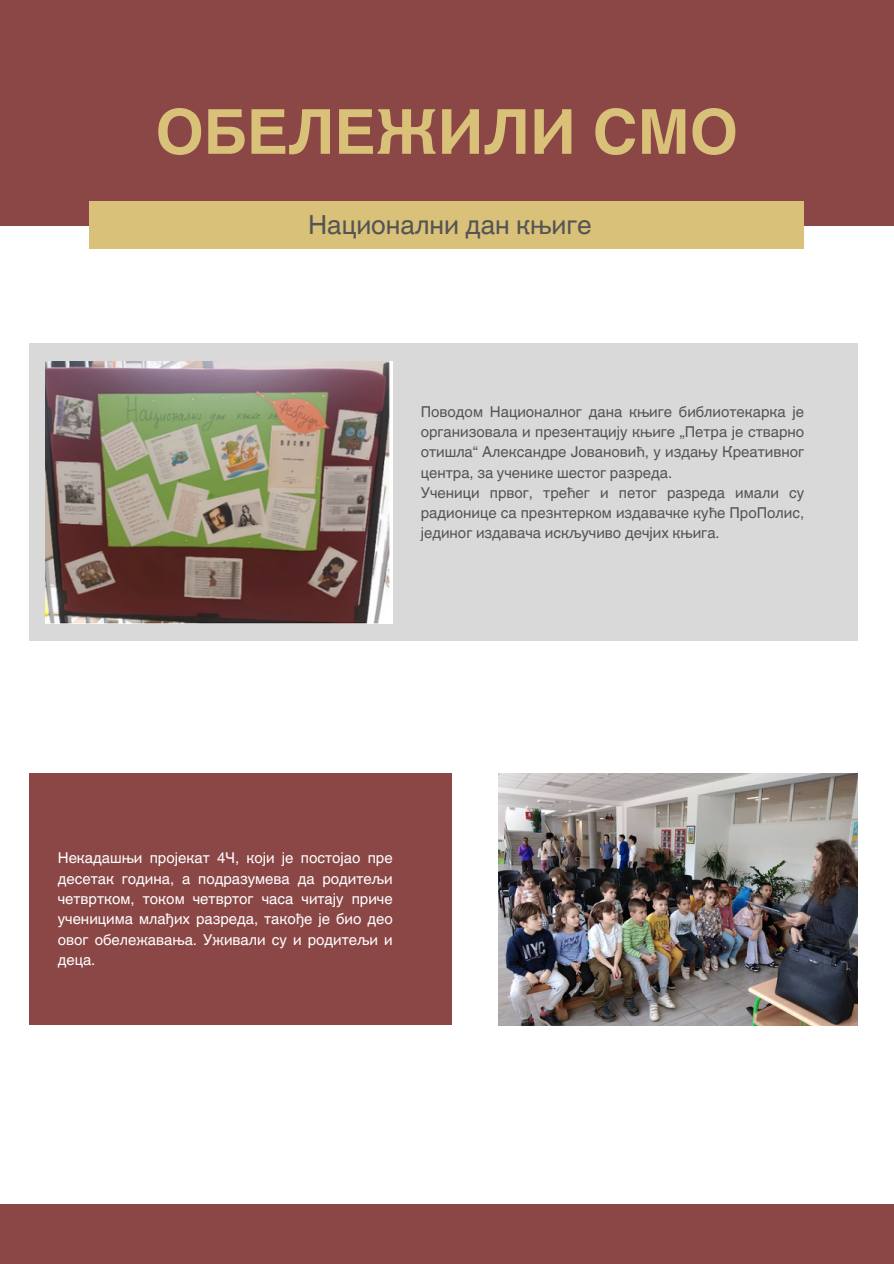
<style>
.page{position:relative;width:894px;height:1264px;background:#fff}
.page>*{position:absolute;margin:0;border:0;box-sizing:border-box;transform-origin:0 0}
.t1{font:700 62.1px "Helvetica World";color:#d9c179}
.t2{font:26.25px "Helvetica World";color:#545454}
.t3{font:15px/20.2px "Helvetica World";color:#545454;text-align:justify}
.t4{font:15px/20.2px "Helvetica World";color:#fff;text-align:justify}
</style>
<div class="page">
<div style="left:29px;top:773px;width:422px;height:252px;background:#8b4646"></div>
<div style="left:0;top:0;width:893px;height:225px;background:#8b4646"></div>
<div style="left:89px;top:202px;width:715px;height:47px;background:#d9c179"></div>
<div style="left:29px;top:343px;width:828px;height:298px;background:#d9d9d9"></div>
<div style="left:0;top:1204px;width:893px;height:59px;background:#8b4646"></div>
<img style="left:498px;top:773px;width:359px;height:252px">
<img style="left:45px;top:362px;width:348px;height:261px">
<p class="t1" style="left:156px;top:81px;width:583px">ОБЕЛЕЖИЛИ СМО</p>
<p class="t2" style="left:308px;top:210px;width:285px">Национални дан књиге</p>
<p class="t3" style="left:420px;top:401px;width:385px">Поводом Националног дана књиге библиотекарка је организовала и презентацију књиге „Петра је стварно отишла“ Александре Јовановић, у издању Креативног центра, за ученике шестог разреда.</p>
<p class="t3" style="left:420px;top:482px;width:385px">Ученици првог, трећег и петог разреда имали су радионице са презнтерком издавачке куће ПроПолис, јединог издавача искључиво дечјих књига.</p>
<p class="t4" style="left:58px;top:848px;width:336px">Некадашњи пројекат 4Ч, који је постојао пре десетак година, а подразумева да родитељи четвртком, током четвртог часа читају приче ученицима млађих разреда, такође је био део овог обележавања. Уживали су и родитељи и деца.</p>
</div>
